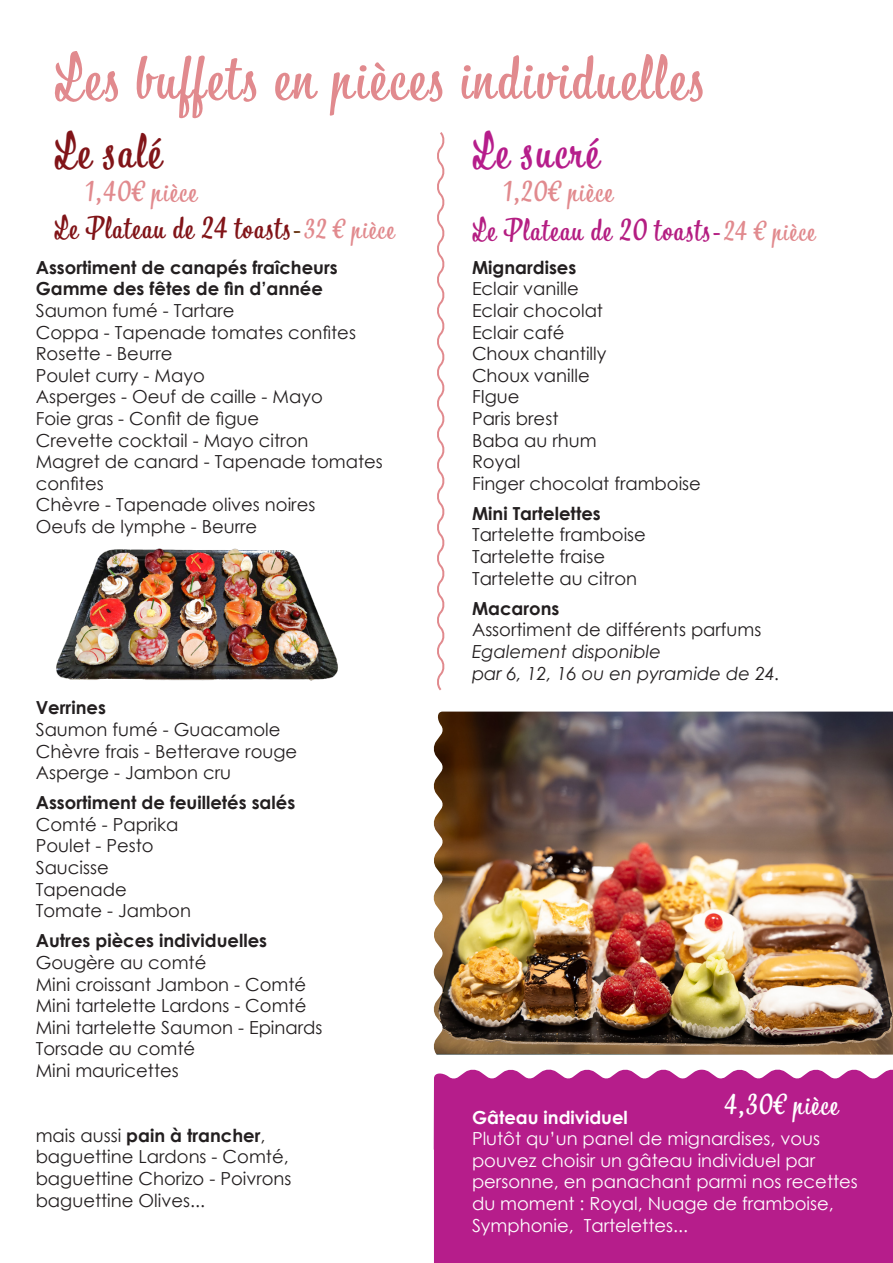
<style>
.page{position:relative;width:893px;height:1263px;background:#fff}
.page>*{position:absolute;margin:0;border:0;box-sizing:border-box;transform-origin:0 0}
.t1{font:60px "Bistro Script";letter-spacing:.05em;color:#e18a8e}
.t2{font:46.5px "Bistro Script";letter-spacing:.05em;color:#b61d8b}
.t3{font:46.5px "Bistro Script";letter-spacing:.05em;color:#811418}
.t4{font:30px "Bistro Script";letter-spacing:.05em;color:#811418}
.t5{font:30px "Bistro Script";letter-spacing:.05em;color:#b41e82}
.t6{font:28.5px "Bistro Script";letter-spacing:.05em;color:#e18a8e}
.t7{font:28.5px "Bistro Script";letter-spacing:.05em;color:#fff}
.t8{font:18px/21.6px "Century Gothic";color:#231f20}
.t9{font:18px/21.6px "Century Gothic";color:#fff}
.t10{font:700 18px "Century Gothic";color:#231f20}
.t11{font:italic 18px/21.6px "Century Gothic";color:#231f20}
.t12{font:700 18px "Century Gothic";color:#fff}
.s1{color:#6a3817}
.s2{font-size:27px;color:#e18a8e}
.s3{font-weight:700}
</style>
<div class="page">
<div style="left:434px;top:1069px;width:459px;height:194px;background:#b61d8b"></div>
<svg style="left:437px;top:132px;width:8px;height:559px"></svg>
<img style="left:433px;top:711px;width:460px;height:343px">
<img style="left:56px;top:548px;width:282px;height:133px">
<p class="t1" style="left:54px;top:41px;width:651px">Les buffets en pièces individuelles</p>
<p class="t3" style="left:54px;top:122px;width:108px">Le salé</p>
<p class="t6" style="left:84px;top:174px;width:114px">1,40€ pièce</p>
<p class="t2" style="left:472px;top:122px;width:128px">Le sucré</p>
<p class="t6" style="left:502px;top:174px;width:112px">1,20€ pièce</p>
<p class="t4" style="left:54px;top:209px;width:341px">Le Plateau de 24 toasts<span class="s1">-</span><span class="s2">32 € pièce</span></p>
<p class="t5" style="left:472px;top:212px;width:344px">Le Plateau de 20 toasts-<span class="s2">24 € pièce</span></p>
<p class="t10" style="left:36px;top:254px;width:304px">Assortiment de canapés fraîcheurs</p>
<p class="t10" style="left:36px;top:275px;width:289px">Gamme des fêtes de fin d’année</p>
<p class="t8" style="left:36px;top:299px;width:200px">Saumon fumé - Tartare</p>
<p class="t8" style="left:36px;top:321px;width:322px">Coppa - Tapenade tomates confites</p>
<p class="t8" style="left:36px;top:343px;width:138px">Rosette - Beurre</p>
<p class="t8" style="left:36px;top:364px;width:171px">Poulet curry - Mayo</p>
<p class="t8" style="left:36px;top:386px;width:289px">Asperges - Oeuf de caille - Mayo</p>
<p class="t8" style="left:36px;top:407px;width:225px">Foie gras - Confit de figue</p>
<p class="t8" style="left:36px;top:429px;width:274px">Crevette cocktail - Mayo citron</p>
<p class="t8" style="left:36px;top:451px;width:349px">Magret de canard - Tapenade tomates confites<br>Chèvre - Tapenade olives noires</p>
<p class="t8" style="left:36px;top:515px;width:223px">Oeufs de lymphe - Beurre</p>
<p class="t10" style="left:36px;top:694px;width:72px">Verrines</p>
<p class="t8" style="left:36px;top:718px;width:246px">Saumon fumé - Guacamole</p>
<p class="t8" style="left:36px;top:740px;width:263px">Chèvre frais - Betterave rouge</p>
<p class="t8" style="left:36px;top:761px;width:197px">Asperge - Jambon cru</p>
<p class="t10" style="left:36px;top:789px;width:261px">Assortiment de feuilletés salés</p>
<p class="t8" style="left:36px;top:813px;width:144px">Comté - Paprika</p>
<p class="t8" style="left:36px;top:835px;width:119px">Poulet - Pesto</p>
<p class="t8" style="left:36px;top:856px;width:75px">Saucisse</p>
<p class="t8" style="left:36px;top:878px;width:93px">Tapenade</p>
<p class="t8" style="left:36px;top:900px;width:157px">Tomate - Jambon</p>
<p class="t10" style="left:36px;top:927px;width:233px">Autres pièces individuelles</p>
<p class="t8" style="left:36px;top:951px;width:172px">Gougère au comté</p>
<p class="t8" style="left:36px;top:973px;width:272px">Mini croissant Jambon - Comté</p>
<p class="t8" style="left:36px;top:994px;width:272px">Mini tartelette Lardons - Comté</p>
<p class="t8" style="left:36px;top:1016px;width:288px">Mini tartelette Saumon - Epinards</p>
<p class="t8" style="left:36px;top:1038px;width:161px">Torsade au comté<br>Mini mauricettes</p>
<p class="t8" style="left:36px;top:1124px;width:257px">mais aussi <span class="s3">pain à trancher</span>, baguettine Lardons - Comté, baguettine Chorizo - Poivrons</p>
<p class="t8" style="left:36px;top:1189px;width:171px">baguettine Olives...</p>
<p class="t10" style="left:472px;top:254px;width:106px">Mignardises</p>
<p class="t8" style="left:472px;top:278px;width:108px">Eclair vanille</p>
<p class="t8" style="left:472px;top:299px;width:133px">Eclair chocolat</p>
<p class="t8" style="left:472px;top:321px;width:94px">Eclair café</p>
<p class="t8" style="left:472px;top:343px;width:136px">Choux chantilly</p>
<p class="t8" style="left:472px;top:364px;width:119px">Choux vanille</p>
<p class="t8" style="left:472px;top:386px;width:49px">FIgue</p>
<p class="t8" style="left:472px;top:407px;width:88px">Paris brest</p>
<p class="t8" style="left:472px;top:429px;width:126px">Baba au rhum</p>
<p class="t8" style="left:472px;top:451px;width:50px">Royal</p>
<p class="t8" style="left:472px;top:472px;width:230px">Finger chocolat framboise</p>
<p class="t10" style="left:472px;top:500px;width:130px">Mini Tartelettes</p>
<p class="t8" style="left:472px;top:524px;width:175px">Tartelette framboise</p>
<p class="t8" style="left:472px;top:545px;width:135px">Tartelette fraise</p>
<p class="t8" style="left:472px;top:567px;width:167px">Tartelette au citron</p>
<p class="t10" style="left:472px;top:595px;width:89px">Macarons</p>
<p class="t8" style="left:472px;top:619px;width:291px">Assortiment de différents parfums</p>
<p class="t11" style="left:472px;top:640px;width:310px">Egalement disponible<br>par 6, 12, 16 ou en pyramide de 24.</p>
<p class="t7" style="left:724px;top:1087px;width:115px">4,30€ pièce</p>
<p class="t12" style="left:472px;top:1103px;width:157px">Gâteau individuel</p>
<p class="t9" style="left:472px;top:1127px;width:387px">Plutôt qu’un panel de mignardises, vous pouvez choisir un gâteau individuel par personne, en panachant parmi nos recettes du moment : Royal, Nuage de framboise, Symphonie, Tartelettes...</p>
</div>
